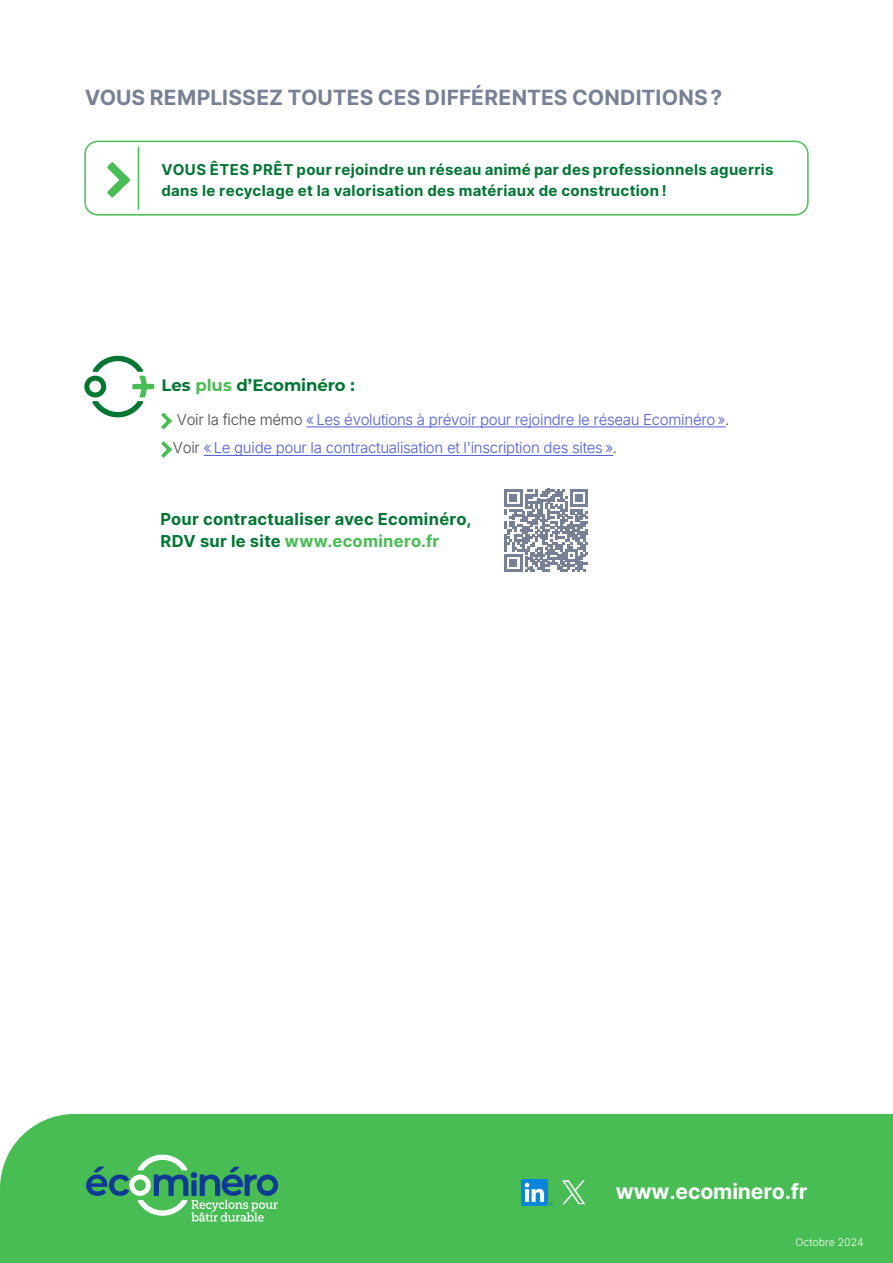
<style>
.page{position:relative;width:893px;height:1263px;background:#fff}
.page>*{position:absolute;margin:0;border:0;box-sizing:border-box;transform-origin:0 0}
.t1{font:21.15px "Inter";letter-spacing:-.005em;color:#fff}
.t2{font:700 21px "Inter";letter-spacing:.005em;color:#788096}
.t3{font:700 16.5px/22.5px "Inter";letter-spacing:.015em;color:#007632}
.t4{font:700 16.5px "Montserrat";letter-spacing:-.005em;color:#007632}
.t5{font:300 15px/28.5px "Inter";letter-spacing:-.02em;color:#4f5cd6}
.t6{font:700 15px/21px "Inter";letter-spacing:.02em;color:#007632}
.t7{font:300 10.5px "Inter";color:#fff}
.s1{color:#47bd54}
.s2{color:#4a4a49}
</style>
<div class="page">
<div style="left:84px;top:141px;width:724px;height:75px;border:2px solid #47bd54;border-radius:13px"></div>
<svg style="left:107px;top:162px;width:23px;height:36px"></svg>
<hr style="left:138px;top:147px;width:1px;height:62px;background:#47bd54">
<div style="left:132px;top:384px;width:22px;height:5px;background:#47bd54"></div>
<svg style="left:84px;top:356px;width:63px;height:61px"></svg>
<svg style="left:161px;top:413px;width:11px;height:16px"></svg>
<svg style="left:161px;top:441px;width:11px;height:17px"></svg>
<svg style="left:504px;top:489px;width:83px;height:83px"></svg>
<div style="left:0;top:1114px;width:892px;height:149px;background:#47bd54"></div>
<svg style="left:86px;top:1155px;width:192px;height:67px;background:#51af6f"></svg>
<img style="left:522px;top:1179px;width:30px;height:26px">
<svg style="left:562px;top:1180px;width:23px;height:24px"></svg>
<hr style="left:306px;top:427px;width:419px;height:1px;background:#4f5cd6">
<hr style="left:203px;top:455px;width:410px;height:1px;background:#4f5cd6">
<p class="t2" style="left:85px;top:82px;width:639px">VOUS REMPLISSEZ TOUTES CES DIFFÉRENTES CONDITIONS ?</p>
<p class="t6" style="left:161px;top:158px;width:614px">VOUS ÊTES PRÊT pour rejoindre un réseau animé par des professionnels aguerris dans le recyclage et la valorisation des matériaux de construction !</p>
<p class="t4" style="left:161px;top:373px;width:195px">Les <span class="s1">plus</span> d’Ecominéro :</p>
<p class="t5" style="left:173px;top:404px;width:558px"><span class="s2">Voir la fiche mémo</span> « Les évolutions à prévoir pour rejoindre le réseau Ecominéro »<span class="s2">.<br>Voir</span> « Le guide pour la contractualisation et l'inscription des sites »<span class="s2">.</span></p>
<p class="t3" style="left:160px;top:507px;width:312px">Pour contractualiser avec Ecominéro,<br>RDV sur le site <span class="s1">www.ecominero.fr</span></p>
<h1 class="t1" style="left:616px;top:1176px;width:193px">www.ecominero.fr</h1>
<p class="t7" style="left:795px;top:1234px;width:70px">Octobre 2024</p>
</div>
